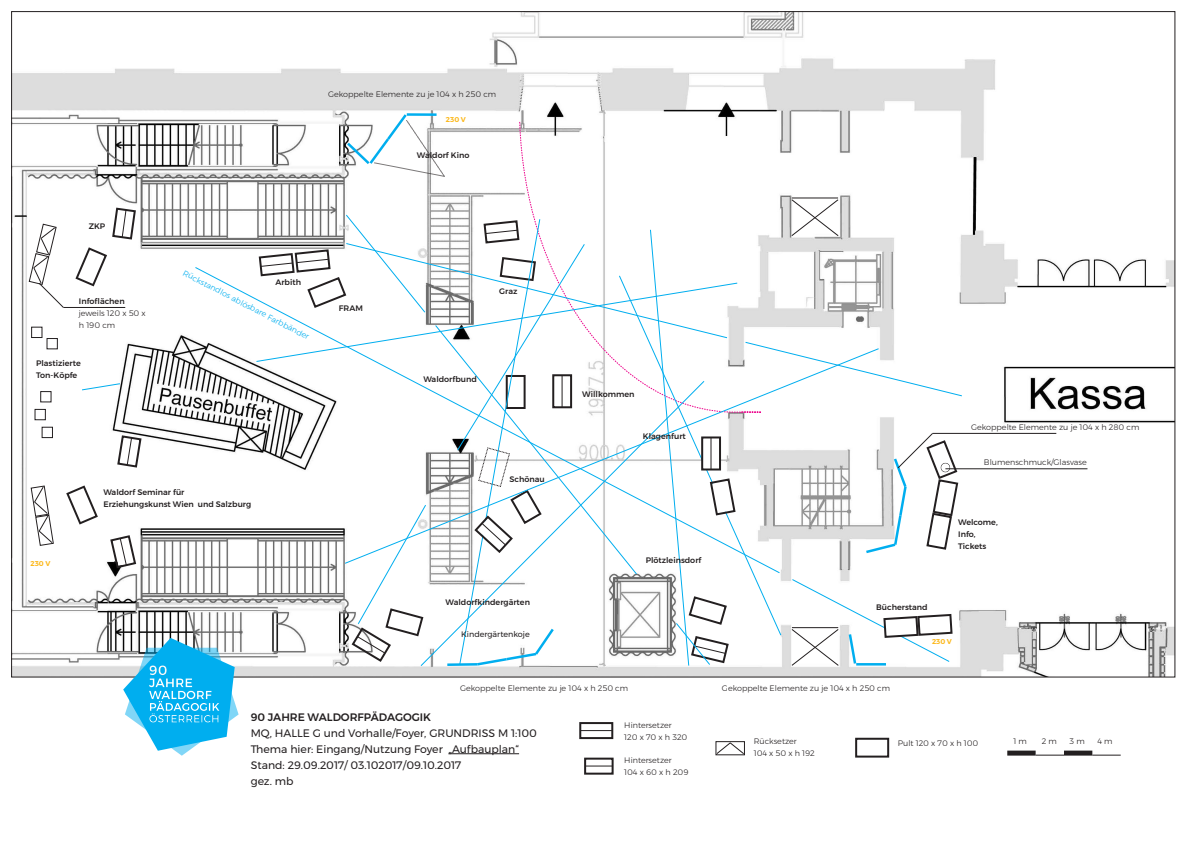
<style>
.page{position:relative;width:1191px;height:842px;background:#fff}
.page>*{position:absolute;margin:0;border:0;box-sizing:border-box;transform-origin:0 0}
.t1{font:10.9px/15.9px "Montserrat";color:#231f20}
.t2{font:500 10.9px "Montserrat";color:#231f20}
.t3{font:300 8px/11.7px "Montserrat";color:#231f20}
.t4{font:500 8px/11.7px "Montserrat";color:#231f20}
.t5{font:300 8px "Montserrat";color:#00aeef}
.t6{font:8px "Montserrat";color:#231f20}
.t7{font:600 7px "Montserrat";color:#fcb615}
</style>
<div class="page">
<img style="left:13px;top:13px;width:1160px;height:662px">
<hr style="left:792px;top:197px;width:46px;height:1px;background:#231f20">
<svg style="left:65px;top:484px;width:34px;height:42px"></svg>
<div style="left:42px;top:427px;width:11px;height:11px;border:1px solid #231f20"></div>
<div style="left:31px;top:327px;width:11px;height:11px;border:1px solid #231f20"></div>
<div style="left:46px;top:338px;width:12px;height:11px;border:1px solid #231f20"></div>
<div style="left:34px;top:409px;width:12px;height:11px;border:1px solid #231f20"></div>
<div style="left:40px;top:391px;width:12px;height:11px;border:1px solid #231f20"></div>
<svg style="left:109px;top:534px;width:28px;height:35px"></svg>
<svg style="left:116px;top:434px;width:27px;height:35px"></svg>
<svg style="left:30px;top:485px;width:24px;height:61px"></svg>
<svg style="left:74px;top:206px;width:63px;height:82px"></svg>
<svg style="left:344px;top:112px;width:101px;height:65px"></svg>
<svg style="left:123px;top:638px;width:116px;height:118px"></svg>
<hr style="left:448px;top:753px;width:71px;height:1px;background:#231f20">
<hr style="left:932px;top:433px;width:124px;height:1px;background:#231f20">
<hr style="left:945px;top:469px;width:142px;height:1px;background:#231f20">
<hr style="left:63px;top:307px;width:62px;height:1px;background:#231f20">
<svg style="left:519px;top:123px;width:265px;height:77px"></svg>
<svg style="left:81px;top:383px;width:40px;height:8px"></svg>
<svg style="left:194px;top:266px;width:61px;height:308px"></svg>
<svg style="left:255px;top:200px;width:708px;height:467px"></svg>
<svg style="left:28px;top:223px;width:36px;height:85px"></svg>
<div style="left:940px;top:463px;width:10px;height:9px;border:1px solid #231f20;border-radius:50%"></div>
<div style="left:855px;top:738px;width:34px;height:20px;border:2px solid #231f20"></div>
<div style="left:579px;top:722px;width:34px;height:17px;border:2px solid #231f20"></div>
<hr style="left:580px;top:730px;width:32px;height:1px;background:#231f20">
<div style="left:584px;top:758px;width:29px;height:17px;border:2px solid #231f20"></div>
<svg style="left:585px;top:765px;width:27px;height:1px"></svg>
<div style="left:1007px;top:751px;width:28px;height:5px;background:#231f20"></div>
<svg style="left:1035px;top:755px;width:29px;height:1px"></svg>
<div style="left:1064px;top:751px;width:28px;height:5px;background:#231f20"></div>
<svg style="left:1092px;top:755px;width:28px;height:1px"></svg>
<div style="left:715px;top:741px;width:30px;height:14px;border:1px solid #231f20"></div>
<svg style="left:716px;top:742px;width:28px;height:12px"></svg>
<p class="t3" style="left:328px;top:88px;width:169px">Gekoppelte Elemente zu je 104 x h 250 cm</p>
<p class="t7" style="left:446px;top:114px;width:21px">230 V</p>
<p class="t4" style="left:89px;top:220px;width:18px">ZKP</p>
<p class="t4" style="left:79px;top:296px;width:47px">Infoflächen</p>
<p class="t3" style="left:79px;top:307px;width:68px">jeweils 120 x 50 x h 190 cm</p>
<p class="t4" style="left:36px;top:358px;width:46px">Plastizierte<br>Ton-Köpfe</p>
<p class="t5" style="left:186px;top:267px;width:142px;rotate:27deg">Rückstandlos ablösbare Farbbänder</p>
<p class="t4" style="left:275px;top:276px;width:27px">Arbith</p>
<p class="t4" style="left:339px;top:302px;width:25px">FRAM</p>
<p class="t7" style="left:31px;top:558px;width:21px">230 V</p>
<p class="t4" style="left:103px;top:486px;width:149px">Waldorf Seminar für<br>Erziehungskunst Wien und Salzburg</p>
<p class="t4" style="left:417px;top:149px;width:54px">Waldorf Kino</p>
<p class="t4" style="left:499px;top:285px;width:20px">Graz</p>
<p class="t4" style="left:423px;top:373px;width:55px">Waldorfbund</p>
<p class="t4" style="left:509px;top:473px;width:37px">Schönau</p>
<p class="t4" style="left:445px;top:596px;width:86px">Waldorfkindergärten</p>
<p class="t6" style="left:461px;top:628px;width:70px">Kindergärtenkoje</p>
<p class="t4" style="left:582px;top:389px;width:54px">Willkommen</p>
<p class="t4" style="left:643px;top:430px;width:44px">Klagenfurt</p>
<p class="t4" style="left:645px;top:554px;width:57px">Plötzleinsdorf</p>
<p class="t3" style="left:971px;top:421px;width:170px">Gekoppelte Elemente zu je 104 x h 280 cm</p>
<p class="t3" style="left:984px;top:457px;width:104px">Blumenschmuck/Glasvase</p>
<p class="t4" style="left:876px;top:601px;width:53px">Bücherstand</p>
<p class="t4" style="left:958px;top:516px;width:41px">Welcome,<br>Info,<br>Tickets</p>
<p class="t7" style="left:932px;top:636px;width:21px">230 V</p>
<p class="t3" style="left:460px;top:682px;width:169px">Gekoppelte Elemente zu je 104 x h 250 cm</p>
<p class="t3" style="left:722px;top:682px;width:169px">Gekoppelte Elemente zu je 104 x h 250 cm</p>
<h1 class="t2" style="left:251px;top:709px;width:182px">90 JAHRE WALDORFPÄDAGOGIK</h1>
<h1 class="t1" style="left:251px;top:725px;width:288px">MQ, HALLE G und Vorhalle/Foyer, GRUNDRISS M 1:100<br>Thema hier: Eingang/Nutzung Foyer „Aufbauplan“ Stand: 29.09.2017/ 03.102017/09.10.2017<br>gez. mb</h1>
<p class="t3" style="left:624px;top:719px;width:64px">Hintersetzer<br>120 x 70 x h 320</p>
<p class="t3" style="left:624px;top:754px;width:66px">Hintersetzer<br>104 x 60 x h 209</p>
<p class="t3" style="left:753px;top:735px;width:63px">Rücksetzer<br>104 x 50 x h 192</p>
<p class="t3" style="left:898px;top:737px;width:82px">Pult 120 x 70 x h 100</p>
<p class="t3" style="left:1013px;top:735px;width:15px">1 m</p>
<p class="t3" style="left:1041px;top:735px;width:17px">2 m</p>
<p class="t3" style="left:1069px;top:735px;width:17px">3 m</p>
<p class="t3" style="left:1097px;top:735px;width:17px">4 m</p>
</div>
